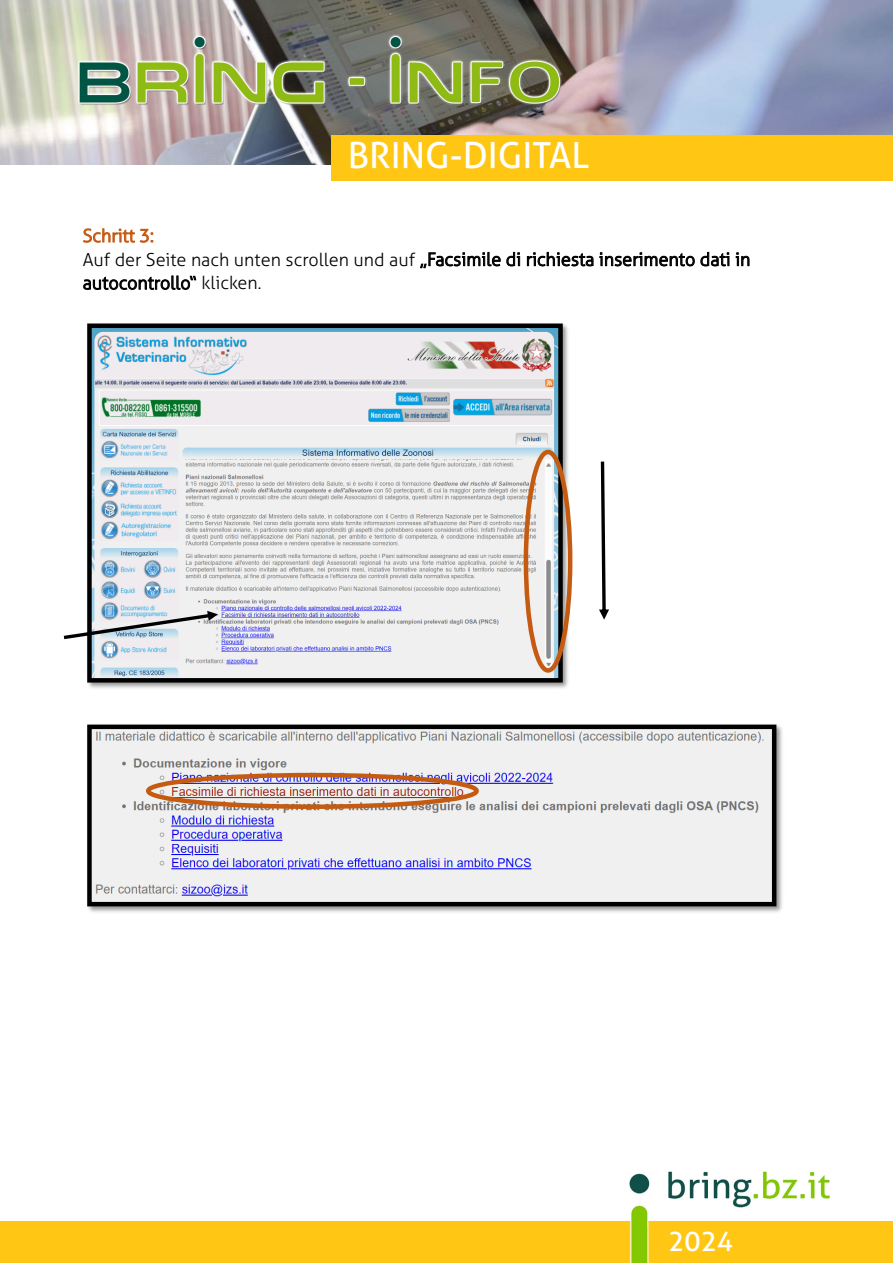
<style>
.page{position:relative;width:893px;height:1263px;background:#fff}
.page>*{position:absolute;margin:0;border:0;box-sizing:border-box;transform-origin:0 0}
.t1{font:36px "Aller";color:#fff}
.t2{font:27px "Aller";color:#fff}
.t3{font:300 18px/23.5px "Aller";color:#000}
.t4{font:300 18px "Aller";color:#c45911}
</style>
<div class="page">
<img style="left:0;top:0;width:893px;height:164px">
<div style="left:0;top:1221px;width:893px;height:42px;background:#ffc713"></div>
<img style="left:33px;top:34px;width:580px;height:77px">
<div style="left:331px;top:135px;width:562px;height:45px;background:#ffc713"></div>
<img style="left:629px;top:1171px;width:201px;height:92px">
<svg style="left:83px;top:228px;width:70px;height:15px"></svg>
<svg style="left:420px;top:252px;width:100px;height:16px"></svg>
<svg style="left:527px;top:252px;width:202px;height:14px"></svg>
<svg style="left:736px;top:252px;width:13px;height:14px"></svg>
<svg style="left:83px;top:275px;width:113px;height:15px"></svg>
<img style="left:88px;top:324px;width:484px;height:365px">
<img style="left:92px;top:328px;width:466px;height:350px">
<div style="left:87px;top:323px;width:476px;height:360px;border:4px solid #000"></div>
<img style="left:87px;top:724px;width:695px;height:189px">
<img style="left:92px;top:730px;width:679px;height:171px">
<div style="left:87px;top:725px;width:689px;height:181px;border:4px solid #000"></div>
<div style="left:146px;top:773px;width:333px;height:36px;border:4px solid #c55a11;border-radius:50%"></div>
<svg style="left:64px;top:611px;width:154px;height:28px"></svg>
<div style="left:524px;top:450px;width:48px;height:223px;border:4px solid #c55a11;border-radius:50%"></div>
<svg style="left:599px;top:462px;width:10px;height:158px"></svg>
<h1 class="t1" style="left:348px;top:133px;width:243px">BRING-Digital</h1>
<p class="t4" style="left:83px;top:225px;width:73px">Schritt 3:</p>
<p class="t3" style="left:83px;top:247px;width:669px">Auf der Seite nach unten scrollen und auf „Facsimile di richiesta inserimento dati in autocontrollo“ klicken.</p>
<h2 class="t2" style="left:668px;top:1225px;width:66px">2024</h2>
</div>
